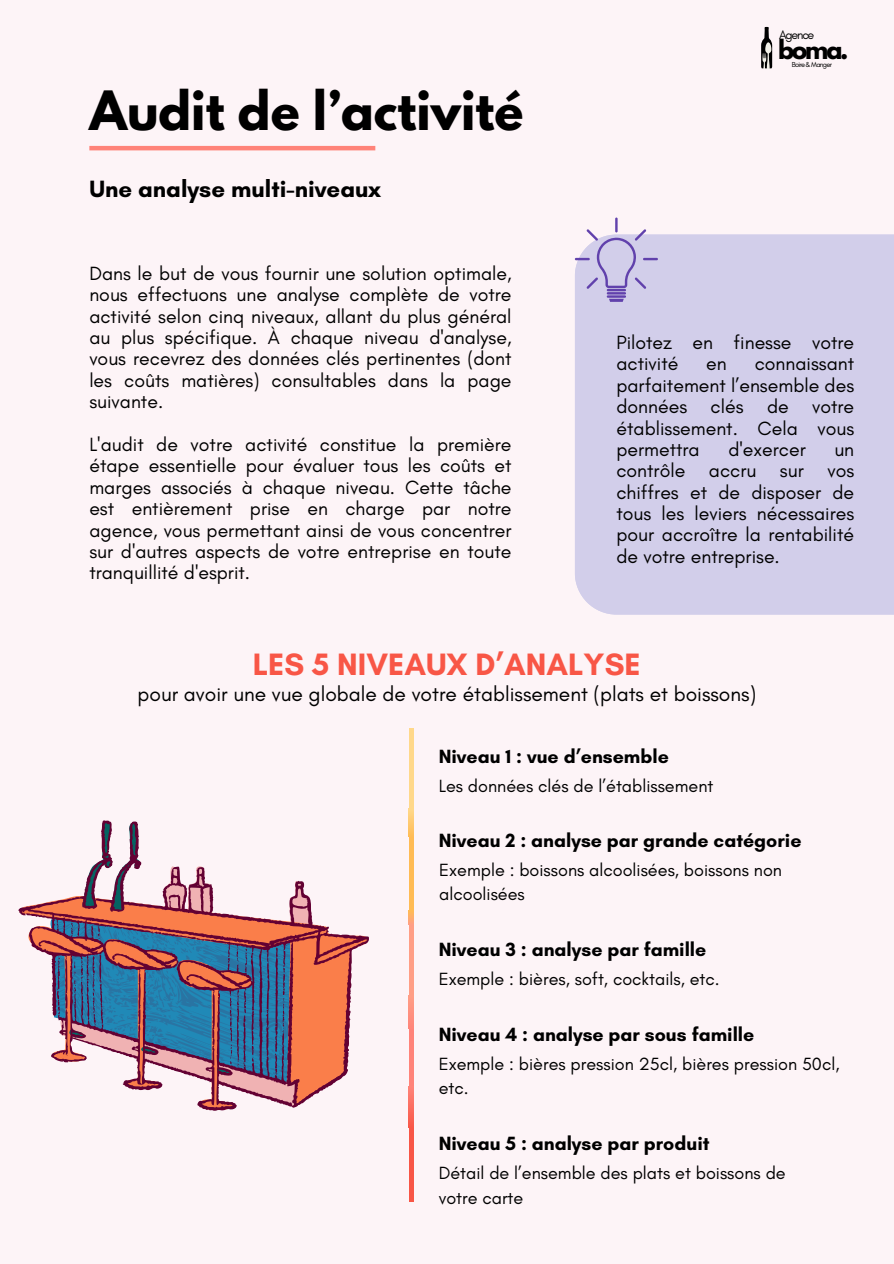
<style>
.page{position:relative;width:894px;height:1264px;background:#fff}
.page>*{position:absolute;margin:0;border:0;box-sizing:border-box;transform-origin:0 0}
.t1{font:700 48px "League Spartan";color:#000}
.t2{font:700 31.5px "Glacial Indifference";color:#f85646}
.t3{font:700 24px "Glacial Indifference";color:#000}
.t4{font:700 23.55px "League Spartan";color:#000}
.t5{font:21px "Glacial Indifference";color:#000}
.t6{font:19.5px/21.3px "Glacial Indifference";color:#000;text-align:justify}
.t7{font:700 19.5px "Glacial Indifference";color:#000}
.t8{font:18px/24.8px "Glacial Indifference";color:#000}
.t9{font:12.45px "Glacial Indifference";letter-spacing:-.095em;color:#000}
.t10{font:7.35px "Glacial Indifference";letter-spacing:-.095em;color:#000}
</style>
<div class="page">
<div style="left:0;top:0;width:893px;height:1263px;background:#fdf4f7"></div>
<hr style="left:89px;top:146px;width:286px;height:4px;background:#ff8379">
<div style="left:408px;top:728px;width:5px;height:94px;background:#ffd88a"></div>
<div style="left:408px;top:822px;width:5px;height:95px;background:#ffbb54"></div>
<div style="left:408px;top:917px;width:5px;height:95px;background:#ff9e85"></div>
<div style="left:408px;top:1012px;width:5px;height:94px;background:#ff8379"></div>
<div style="left:408px;top:1106px;width:5px;height:95px;background:#f85646"></div>
<svg style="left:408px;top:815px;width:5px;height:17px"></svg>
<svg style="left:408px;top:914px;width:5px;height:8px"></svg>
<div style="left:408px;top:995px;width:5px;height:33px;background:#ff9280"></div>
<svg style="left:408px;top:1095px;width:5px;height:25px"></svg>
<div style="left:575px;top:234px;width:318px;height:380px;background:#d2ceea"></div>
<hr style="left:606px;top:289px;width:20px;height:2px;background:#6141ac">
<hr style="left:606px;top:292px;width:20px;height:2px;background:#6141ac">
<hr style="left:606px;top:295px;width:20px;height:3px;background:#6141ac">
<svg style="left:609px;top:299px;width:14px;height:3px"></svg>
<svg style="left:574px;top:217px;width:83px;height:72px"></svg>
<svg style="left:18px;top:820px;width:351px;height:290px"></svg>
<svg style="left:761px;top:27px;width:11px;height:42px"></svg>
<h1 class="t1" style="left:89px;top:87px;width:435px">Audit de l’activité</h1>
<p class="t3" style="left:89px;top:174px;width:293px">Une analyse multi-niveaux</p>
<p class="t6" style="left:89px;top:262px;width:423px">Dans le but de vous fournir une solution optimale, nous effectuons une analyse complète de votre activité selon cinq niveaux, allant du plus général au plus spécifique. À chaque niveau d'analyse, vous recevrez des données clés pertinentes (dont les coûts matières) consultables dans la page suivante.</p>
<p class="t6" style="left:89px;top:433px;width:423px">L'audit de votre activité constitue la première étape essentielle pour évaluer tous les coûts et marges associés à chaque niveau. Cette tâche est entièrement prise en charge par notre agence, vous permettant ainsi de vous concentrer sur d'autres aspects de votre entreprise en toute tranquillité d'esprit.</p>
<p class="t9" style="left:778px;top:27px;width:37px">Agence</p>
<p class="t4" style="left:777px;top:38px;width:72px">boma.</p>
<p class="t10" style="left:791px;top:60px;width:42px">Boire &amp; Manger</p>
<p class="t6" style="left:616px;top:331px;width:239px">Pilotez en finesse votre activité</p>
<p class="t6" style="left:616px;top:353px;width:239px;text-indent:138px">connaissant parfaitement l’ensemble des données clés de votre établissement. Cela vous permettra</p>
<p class="t6" style="left:706px;top:353px;width:22px">en</p>
<p class="t6" style="left:728px;top:438px;width:79px">d'exercer</p>
<p class="t6" style="left:616px;top:438px;width:239px;text-indent:218px">un contrôle accru sur vos chiffres et de disposer de tous les leviers nécessaires pour accroître la rentabilité de votre entreprise.</p>
<h2 class="t2" style="left:253px;top:644px;width:389px">LES 5 NIVEAUX D’ANALYSE</h2>
<p class="t5" style="left:137px;top:681px;width:620px">pour avoir une vue globale de votre établissement (plats et boissons)</p>
<p class="t7" style="left:438px;top:744px;width:232px">Niveau 1 : vue d’ensemble</p>
<p class="t8" style="left:438px;top:773px;width:276px">Les données clés de l’établissement</p>
<p class="t7" style="left:438px;top:828px;width:364px">Niveau 2 : analyse par grande catégorie</p>
<p class="t8" style="left:439px;top:857px;width:344px">Exemple : boissons alcoolisées, boissons non alcoolisées</p>
<p class="t7" style="left:438px;top:937px;width:269px">Niveau 3 : analyse par famille</p>
<p class="t8" style="left:438px;top:966px;width:282px">Exemple : bières, soft, cocktails, etc.</p>
<p class="t7" style="left:438px;top:1022px;width:317px">Niveau 4 : analyse par sous famille</p>
<p class="t8" style="left:438px;top:1051px;width:402px">Exemple : bières pression 25cl, bières pression 50cl, etc.</p>
<p class="t7" style="left:438px;top:1131px;width:272px">Niveau 5 : analyse par produit</p>
<p class="t8" style="left:438px;top:1160px;width:348px">Détail de l’ensemble des plats et boissons de votre carte</p>
</div>
